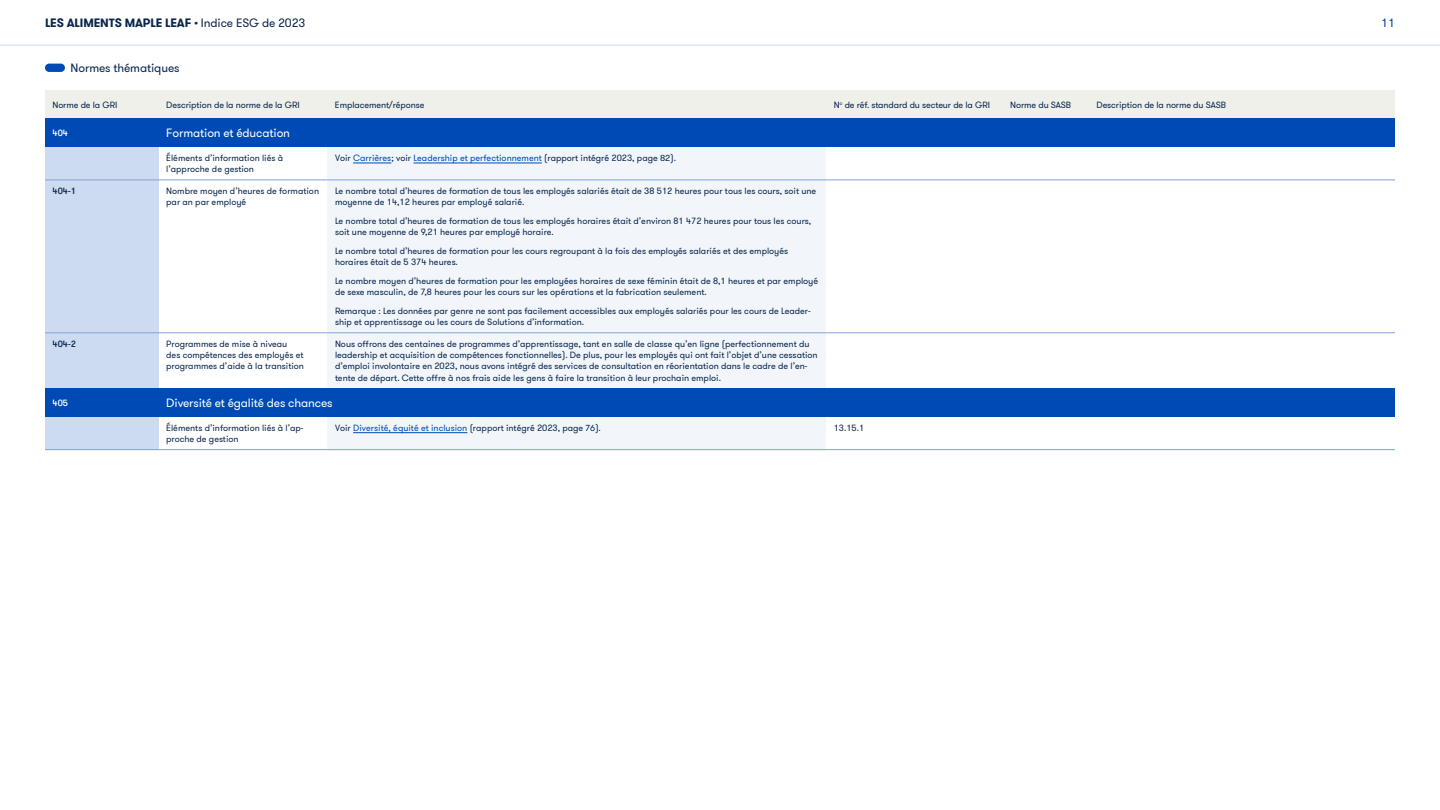
<style>
.page{position:relative;width:1440px;height:810px;background:#fff}
.page>*{position:absolute;margin:0;border:0;box-sizing:border-box;transform-origin:0 0}
.t1{font:12px "GT Walsheim";letter-spacing:-.01em;color:#fff}
.t2{font:700 12px "GT Walsheim";letter-spacing:-.01em;color:#09264e}
.t3{font:12px "GT Walsheim";letter-spacing:-.01em;color:#09264e}
.t4{font:12px "GT Walsheim";color:#004ab5}
.t5{font:9px/11.2px "GT Walsheim";color:#09264e}
.t6{font:9px "GT Walsheim";color:#004ab5}
.t7{font:500 9px "GT Walsheim";color:#09264e}
.t8{font:500 9px "GT Walsheim";color:#fff}
.s1{font-weight:400}
.s2{color:#09264e}
.s3{font-family:"GT Walsheim ML";color:#09264e}
.s4{color:#004ab5}
.s5{font-family:"GT Walsheim ML"}
</style>
<div class="page">
<div style="left:328px;top:180px;width:498px;height:153px;background:#f2f6fb"></div>
<div style="left:328px;top:333px;width:498px;height:55px;background:#f2f6fb"></div>
<div style="left:328px;top:417px;width:498px;height:33px;background:#f2f6fb"></div>
<div style="left:159px;top:90px;width:169px;height:28px;background:#f0f0ea"></div>
<div style="left:45px;top:90px;width:114px;height:28px;background:#f0f0ea"></div>
<div style="left:328px;top:90px;width:498px;height:28px;background:#f0f0ea"></div>
<div style="left:826px;top:90px;width:177px;height:28px;background:#f0f0ea"></div>
<div style="left:1003px;top:90px;width:86px;height:28px;background:#f0f0ea"></div>
<div style="left:1089px;top:90px;width:306px;height:28px;background:#f0f0ea"></div>
<div style="left:45px;top:180px;width:114px;height:153px;background:#ccdbf0"></div>
<div style="left:45px;top:147px;width:114px;height:33px;background:#ccdbf0"></div>
<hr style="left:45px;top:180px;width:114px;height:1px;background:#81a3d3">
<div style="left:328px;top:147px;width:498px;height:33px;background:#f2f6fb"></div>
<hr style="left:159px;top:180px;width:169px;height:1px;background:#81a3d3">
<hr style="left:328px;top:180px;width:498px;height:1px;background:#81a3d3">
<hr style="left:826px;top:180px;width:177px;height:1px;background:#81a3d3">
<hr style="left:1003px;top:180px;width:86px;height:1px;background:#81a3d3">
<hr style="left:1089px;top:180px;width:306px;height:1px;background:#81a3d3">
<div style="left:45px;top:333px;width:114px;height:55px;background:#ccdbf0"></div>
<hr style="left:45px;top:333px;width:114px;height:1px;background:#81a3d3">
<hr style="left:159px;top:333px;width:169px;height:1px;background:#81a3d3">
<hr style="left:328px;top:333px;width:498px;height:1px;background:#81a3d3">
<hr style="left:826px;top:333px;width:177px;height:1px;background:#81a3d3">
<hr style="left:1003px;top:333px;width:86px;height:1px;background:#81a3d3">
<hr style="left:1089px;top:333px;width:306px;height:1px;background:#81a3d3">
<div style="left:45px;top:417px;width:114px;height:33px;background:#ccdbf0"></div>
<hr style="left:45px;top:449px;width:114px;height:1px;background:#81a3d3">
<hr style="left:159px;top:449px;width:169px;height:1px;background:#81a3d3">
<hr style="left:328px;top:449px;width:498px;height:1px;background:#81a3d3">
<hr style="left:826px;top:449px;width:177px;height:1px;background:#81a3d3">
<hr style="left:1003px;top:449px;width:86px;height:1px;background:#81a3d3">
<hr style="left:1089px;top:449px;width:306px;height:1px;background:#81a3d3">
<div style="left:45px;top:118px;width:114px;height:29px;background:#004ab5"></div>
<div style="left:159px;top:118px;width:667px;height:29px;background:#004ab5"></div>
<hr style="left:413px;top:163px;width:129px;height:1px;background:#004ab5">
<hr style="left:353px;top:163px;width:38px;height:1px;background:#004ab5">
<div style="left:45px;top:388px;width:114px;height:29px;background:#004ab5"></div>
<div style="left:159px;top:388px;width:667px;height:29px;background:#004ab5"></div>
<hr style="left:353px;top:432px;width:114px;height:1px;background:#004ab5">
<div style="left:45px;top:64px;width:20px;height:8px;background:#004ab5;border-radius:4px"></div>
<hr style="left:0;top:45px;width:1440px;height:1px;background:#ccdbf0">
<div style="left:826px;top:118px;width:177px;height:29px;background:#004ab5"></div>
<div style="left:1003px;top:118px;width:86px;height:29px;background:#004ab5"></div>
<div style="left:1089px;top:118px;width:306px;height:29px;background:#004ab5"></div>
<div style="left:826px;top:388px;width:177px;height:29px;background:#004ab5"></div>
<div style="left:1003px;top:388px;width:86px;height:29px;background:#004ab5"></div>
<div style="left:1089px;top:388px;width:306px;height:29px;background:#004ab5"></div>
<h1 class="t2" style="left:45px;top:15px;width:262px">LES ALIMENTS MAPLE LEAF <span class="s1">• Indice ESG de 2023</span></h1>
<h1 class="t4" style="left:1381px;top:15px;width:15px">11</h1>
<h1 class="t3" style="left:71px;top:60px;width:110px">Normes thématiques</h1>
<p class="t5" style="left:52px;top:99px;width:66px">Norme de la GRI</p>
<p class="t5" style="left:166px;top:99px;width:135px">Description de la norme de la GRI</p>
<p class="t5" style="left:335px;top:99px;width:91px">Emplacement/réponse</p>
<p class="t5" style="left:834px;top:99px;width:158px">N<sup>o</sup> de réf. standard du secteur de la GRI</p>
<p class="t5" style="left:1010px;top:99px;width:62px">Norme du SASB</p>
<p class="t5" style="left:1096px;top:99px;width:131px">Description de la norme du SASB</p>
<p class="t8" style="left:52px;top:127px;width:17px">404</p>
<h1 class="t1" style="left:166px;top:125px;width:125px">Formation et éducation</h1>
<p class="t5" style="left:166px;top:153px;width:119px">Éléments d’information liés à l’approche de gestion</p>
<p class="t6" style="left:335px;top:153px;width:343px"><span class="s2">Voir</span> Carrières<span class="s2">; voir</span> Leadership et perfectionnement <span class="s2">(rapport intégré 2023, page</span> <span class="s3">82</span><span class="s2">).</span></p>
<p class="t7" style="left:52px;top:185px;width:25px">404-1</p>
<p class="t5" style="left:166px;top:186px;width:154px">Nombre moyen d’heures de formation par an par employé</p>
<p class="t5" style="left:335px;top:186px;width:483px">Le nombre total d’heures de formation de tous les employés salariés était de 38 512 heures pour tous les cours, soit une moyenne de 14,12 heures par employé salarié.</p>
<p class="t5" style="left:335px;top:216px;width:478px">Le nombre total d’heures de formation de tous les employés horaires était d’environ 81 472 heures pour tous les cours, soit une moyenne de 9,21 heures par employé horaire.</p>
<p class="t5" style="left:335px;top:246px;width:455px">Le nombre total d’heures de formation pour les cours regroupant à la fois des employés salariés et des employés horaires était de 5 374 heures.</p>
<p class="t5" style="left:335px;top:276px;width:485px">Le nombre moyen d’heures de formation pour les employées horaires de sexe féminin était de 8,1 heures et par employé de sexe masculin, de 7,8 heures pour les cours sur les opérations et la fabrication seulement.</p>
<p class="t5" style="left:335px;top:306px;width:477px">Remarque : Les données par genre ne sont pas facilement accessibles aux employés salariés pour les cours de Leader&shy;ship et apprentissage ou les cours de Solutions d’information.</p>
<p class="t7" style="left:52px;top:338px;width:25px">404-2</p>
<p class="t5" style="left:166px;top:338px;width:139px">Programmes de mise à niveau<br>des compétences des employés et programmes d’aide à la transition</p>
<p class="t5" style="left:335px;top:338px;width:484px">Nous offrons des centaines de programmes d’apprentissage, tant en salle de classe qu’en ligne (perfectionnement du leadership et acquisition de compétences fonctionnelles). De plus, pour les employés qui ont fait l’objet d’une cessation d’emploi involontaire en 2023, nous avons intégré des services de consultation en réorientation dans le cadre de l’en&shy;tente de départ. Cette offre à nos frais aide les gens à faire la transition à leur prochain emploi.</p>
<p class="t8" style="left:52px;top:397px;width:17px">405</p>
<h1 class="t1" style="left:166px;top:395px;width:168px">Diversité et égalité des chances</h1>
<p class="t5" style="left:166px;top:422px;width:139px">Éléments d’information liés à l’ap&shy;proche de gestion</p>
<p class="t5" style="left:335px;top:423px;width:267px">Voir <span class="s4">Diversité, équité et inclusion</span> (rapport intégré 2023, page <span class="s5">76</span>).</p>
<p class="t5" style="left:834px;top:422px;width:32px">13.15.1</p>
</div>
